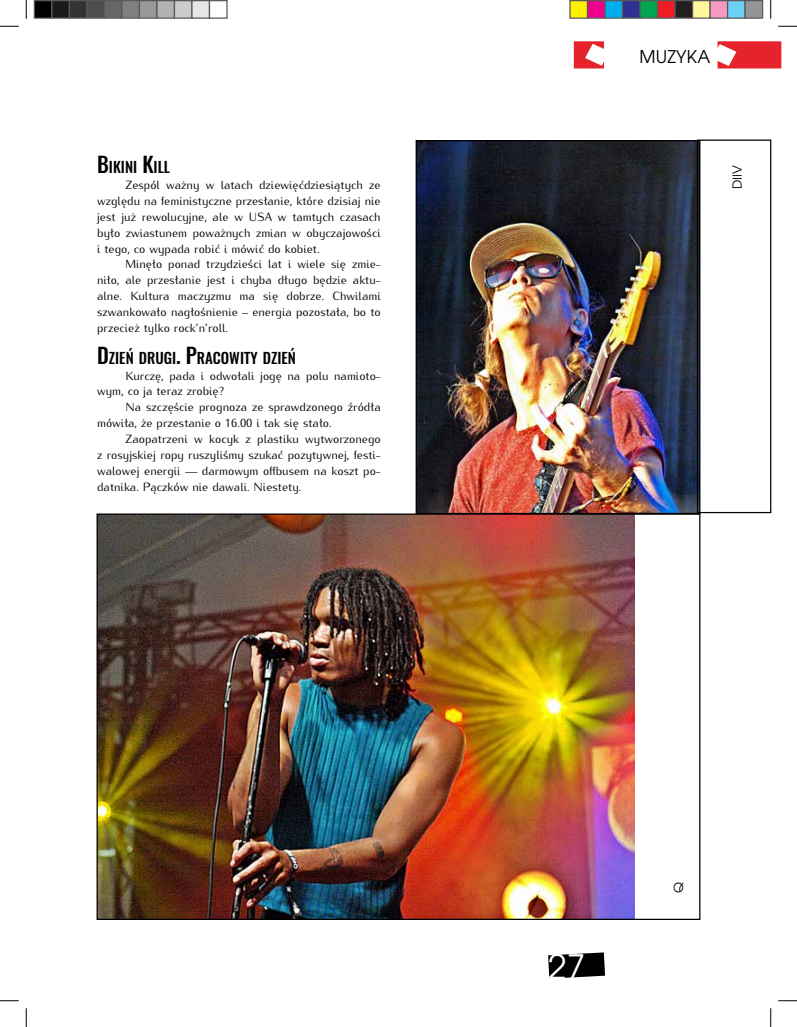
<style>
.page{position:relative;width:797px;height:1027px;background:#fff}
.page>*{position:absolute;margin:0;border:0;box-sizing:border-box;transform-origin:0 0}
.t1{font:33.62px "Te X Gyre Adventor";color:#fff}
.t2{font:17.5px "Te X Gyre Adventor";letter-spacing:.015em;color:#000}
.t3{font:500 14.88px "Oswald";color:#000}
.t4{font:12.5px "Te X Gyre Adventor";color:#000}
.t5{font:11.88px/15.9px "Kurier";color:#000;text-align:justify}
.s1{font-size:21.25px}
</style>
<div class="page">
<svg style="left:548px;top:952px;width:57px;height:27px;background:#272727"></svg>
<svg style="left:717px;top:41px;width:64px;height:27px;background:#e94851"></svg>
<svg style="left:574px;top:41px;width:30px;height:27px"></svg>
<img style="left:417px;top:142px;width:280px;height:370px">
<img style="left:98px;top:515px;width:536px;height:403px">
<div style="left:697px;top:140px;width:74px;height:373px;border:1px solid #000"></div>
<svg style="left:0;top:25px;width:19px;height:2px"></svg>
<svg style="left:778px;top:25px;width:19px;height:2px"></svg>
<svg style="left:0;top:1000px;width:19px;height:1px"></svg>
<svg style="left:778px;top:1000px;width:19px;height:1px"></svg>
<svg style="left:25px;top:0;width:2px;height:19px"></svg>
<svg style="left:25px;top:1008px;width:2px;height:19px"></svg>
<svg style="left:770px;top:0;width:1px;height:19px"></svg>
<svg style="left:770px;top:1008px;width:1px;height:19px"></svg>
<div style="left:34px;top:1px;width:18px;height:17px;background:#000"></div>
<div style="left:34px;top:0;width:18px;height:19px;border:1px solid #595959"></div>
<div style="left:52px;top:1px;width:17px;height:17px;background:#1a1a1a"></div>
<div style="left:51px;top:0;width:19px;height:19px;border:1px solid #595959"></div>
<div style="left:69px;top:1px;width:18px;height:17px;background:#333"></div>
<div style="left:69px;top:0;width:19px;height:19px;border:1px solid #595959"></div>
<div style="left:87px;top:1px;width:17px;height:17px;background:#4d4d4d"></div>
<div style="left:86px;top:0;width:19px;height:19px;border:1px solid #595959"></div>
<div style="left:104px;top:1px;width:18px;height:17px;background:#666"></div>
<div style="left:104px;top:0;width:18px;height:19px;border:1px solid #595959"></div>
<div style="left:122px;top:1px;width:17px;height:17px;background:#808080"></div>
<div style="left:121px;top:0;width:19px;height:19px;border:1px solid #595959"></div>
<div style="left:139px;top:1px;width:18px;height:17px;background:#999"></div>
<div style="left:139px;top:0;width:19px;height:19px;border:1px solid #595959"></div>
<div style="left:157px;top:1px;width:17px;height:17px;background:#b3b3b3"></div>
<div style="left:156px;top:0;width:19px;height:19px;border:1px solid #595959"></div>
<div style="left:174px;top:1px;width:18px;height:17px;background:#ccc"></div>
<div style="left:174px;top:0;width:18px;height:19px;border:1px solid #595959"></div>
<div style="left:192px;top:1px;width:17px;height:17px;background:#e6e6e6"></div>
<div style="left:191px;top:0;width:19px;height:19px;border:1px solid #595959"></div>
<div style="left:209px;top:0;width:19px;height:19px;border:1px solid #595959"></div>
<div style="left:570px;top:1px;width:17px;height:17px;background:#fff101"></div>
<div style="left:569px;top:0;width:19px;height:19px;border:1px solid #595959"></div>
<div style="left:587px;top:1px;width:18px;height:17px;background:#ed028c"></div>
<div style="left:587px;top:0;width:18px;height:19px;border:1px solid #595959"></div>
<div style="left:605px;top:1px;width:17px;height:17px;background:#00aeef"></div>
<div style="left:604px;top:0;width:19px;height:19px;border:1px solid #595959"></div>
<div style="left:622px;top:1px;width:18px;height:17px;background:#2e3092"></div>
<div style="left:622px;top:0;width:18px;height:19px;border:1px solid #595959"></div>
<div style="left:640px;top:1px;width:17px;height:17px;background:#00a54f"></div>
<div style="left:639px;top:0;width:19px;height:19px;border:1px solid #595959"></div>
<div style="left:657px;top:1px;width:18px;height:17px;background:#ee1d23"></div>
<div style="left:657px;top:0;width:18px;height:19px;border:1px solid #595959"></div>
<div style="left:675px;top:1px;width:17px;height:17px;background:#231f20"></div>
<div style="left:674px;top:0;width:19px;height:19px;border:1px solid #595959"></div>
<div style="left:692px;top:1px;width:18px;height:17px;background:#fff79a"></div>
<div style="left:692px;top:0;width:18px;height:19px;border:1px solid #595959"></div>
<div style="left:710px;top:1px;width:17px;height:17px;background:#f499c2"></div>
<div style="left:709px;top:0;width:19px;height:19px;border:1px solid #595959"></div>
<div style="left:727px;top:1px;width:18px;height:17px;background:#6bcff6"></div>
<div style="left:727px;top:0;width:18px;height:19px;border:1px solid #595959"></div>
<div style="left:745px;top:1px;width:17px;height:17px;background:#939598"></div>
<div style="left:744px;top:0;width:19px;height:19px;border:1px solid #595959"></div>
<p class="t3" style="left:97px;top:157px;width:74px"><span class="s1">B</span>IKINI <span class="s1">K</span>ILL</p>
<p class="t5" style="left:97px;top:176px;width:285px;text-indent:28px">Zespól ważny w latach dziewięćdziesiątych ze względu na feministyczne przesłanie, które dzisiaj nie jest już rewolucyjne, ale w USA w tamtych czasach było zwiastunem poważnych zmian w obyczajowości i tego, co wypada robić i mówić do kobiet.</p>
<p class="t5" style="left:97px;top:255px;width:285px;text-indent:28px">Minęło ponad trzydzieści lat i wiele się zmie&shy;niło, ale przesłanie jest i chyba długo będzie aktu&shy;alne. Kultura maczyzmu ma się dobrze. Chwilami szwankowało nagłośnienie – energia pozostała, bo to przecież tylko rock’n’roll.</p>
<p class="t3" style="left:97px;top:347px;width:200px"><span class="s1">D</span>ZIEŃ DRUGI<span class="s1">. P</span>RACOWITY DZIEŃ</p>
<p class="t5" style="left:97px;top:367px;width:285px;text-indent:28px">Kurczę, pada i odwołali jogę na polu namioto&shy;wym, co ja teraz zrobię?</p>
<p class="t5" style="left:97px;top:398px;width:285px;text-indent:28px">Na szczęście prognoza ze sprawdzonego źródła mówiła, że przestanie o 16.00 i tak się stało.</p>
<p class="t5" style="left:97px;top:430px;width:285px;text-indent:28px">Zaopatrzeni w kocyk z plastiku wytworzonego z rosyjskiej ropy ruszyliśmy szukać pozytywnej, festi&shy;walowej energii — darmowym offbusem na koszt po&shy;datnika. Pączków nie dawali. Niestety.</p>
<h2 class="t2" style="left:639px;top:42px;width:72px">MUZYKA</h2>
<p class="t4" style="left:727px;top:189px;width:25px;rotate:-90deg">DIIV</p>
<h1 class="t1" style="left:548px;top:940px;width:39px">27</h1>
<p class="t4" style="left:668px;top:893px;width:12px;rotate:-90deg">Q</p>
</div>
